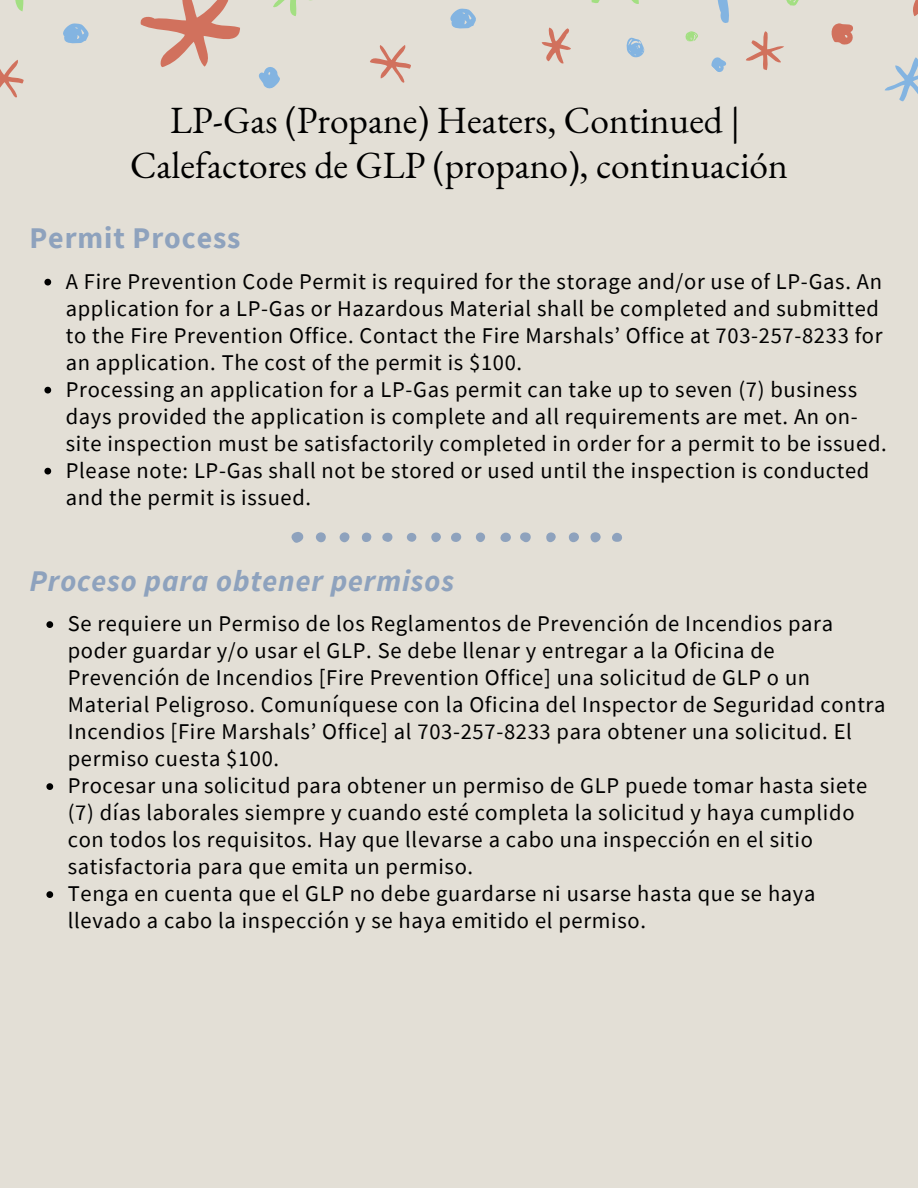
<style>
.page{position:relative;width:918px;height:1188px;background:#e3dfd6}
.page>*{position:absolute;margin:0;border:0;box-sizing:border-box;transform-origin:0 0}
.t1{font:37.5px "EB Garamond";color:#000}
.t2{font:italic 700 30px "Source Sans Pro";letter-spacing:.03em;color:#8ea2bd}
.t3{font:700 30px "Source Sans Pro";letter-spacing:.03em;color:#8ea2bd}
.t4{font:22.5px/27px "Source Sans Pro";letter-spacing:.03em;color:#000}
</style>
<div class="page">
<svg style="left:884px;top:57px;width:34px;height:45px"></svg>
<svg style="left:913px;top:0;width:5px;height:17px"></svg>
<svg style="left:831px;top:23px;width:22px;height:22px"></svg>
<svg style="left:370px;top:8px;width:106px;height:75px"></svg>
<svg style="left:591px;top:0;width:48px;height:4px"></svg>
<svg style="left:542px;top:28px;width:29px;height:35px"></svg>
<svg style="left:626px;top:38px;width:18px;height:20px"></svg>
<svg style="left:685px;top:0;width:114px;height:72px"></svg>
<svg style="left:140px;top:0;width:172px;height:89px"></svg>
<svg style="left:0;top:0;width:89px;height:98px"></svg>
<svg style="left:44px;top:279px;width:7px;height:7px"></svg>
<svg style="left:44px;top:387px;width:7px;height:7px"></svg>
<svg style="left:44px;top:468px;width:7px;height:7px"></svg>
<svg style="left:291px;top:532px;width:13px;height:11px"></svg>
<svg style="left:520px;top:532px;width:11px;height:10px"></svg>
<div style="left:590px;top:532px;width:11px;height:10px;background:#8ea2bd;border-radius:50%"></div>
<div style="left:569px;top:532px;width:10px;height:10px;background:#8ea2bd;border-radius:50%"></div>
<div style="left:316px;top:532px;width:10px;height:10px;background:#8ea2bd;border-radius:50%"></div>
<svg style="left:500px;top:533px;width:11px;height:9px"></svg>
<div style="left:340px;top:532px;width:9px;height:10px;background:#8ea2bd;border-radius:50%"></div>
<div style="left:451px;top:533px;width:10px;height:9px;background:#8ea2bd;border-radius:50%"></div>
<svg style="left:382px;top:533px;width:11px;height:9px"></svg>
<div style="left:546px;top:532px;width:10px;height:10px;background:#8ea2bd;border-radius:50%"></div>
<svg style="left:612px;top:533px;width:10px;height:9px"></svg>
<div style="left:431px;top:532px;width:10px;height:10px;background:#8ea2bd;border-radius:50%"></div>
<div style="left:362px;top:533px;width:9px;height:9px;background:#8ea2bd;border-radius:4px"></div>
<svg style="left:476px;top:533px;width:9px;height:9px"></svg>
<div style="left:407px;top:533px;width:9px;height:9px;background:#8ea2bd;border-radius:50%"></div>
<svg style="left:46px;top:621px;width:7px;height:7px"></svg>
<svg style="left:46px;top:783px;width:7px;height:7px"></svg>
<svg style="left:46px;top:891px;width:7px;height:7px"></svg>
<p class="t1" style="left:170px;top:95px;width:571px">LP-Gas (Propane) Heaters, Continued |</p>
<p class="t1" style="left:130px;top:140px;width:659px">Calefactores de GLP (propano), continuación</p>
<p class="t3" style="left:30px;top:219px;width:213px">Permit Process</p>
<p class="t4" style="left:66px;top:267px;width:818px">A Fire Prevention Code Permit is required for the storage and/or use of LP-Gas. An application for a LP-Gas or Hazardous Material shall be completed and submitted to the Fire Prevention Office. Contact the Fire Marshals’ Office at 703-257-8233 for an application. The cost of the permit is $100.</p>
<p class="t4" style="left:66px;top:375px;width:822px">Processing an application for a LP-Gas permit can take up to seven (7) business days provided the application is complete and all requirements are met. An on&shy;site inspection must be satisfactorily completed in order for a permit to be issued.</p>
<p class="t4" style="left:66px;top:456px;width:805px">Please note: LP-Gas shall not be stored or used until the inspection is conducted and the permit is issued.</p>
<p class="t2" style="left:30px;top:561px;width:426px">Proceso para obtener permisos</p>
<p class="t4" style="left:68px;top:610px;width:819px">Se requiere un Permiso de los Reglamentos de Prevención de Incendios para poder guardar y/o usar el GLP. Se debe llenar y entregar a la Oficina de Prevención de Incendios [Fire Prevention Office] una solicitud de GLP o un Material Peligroso. Comuníquese con la Oficina del Inspector de Seguridad contra Incendios [Fire Marshals’ Office] al 703-257-8233 para obtener una solicitud. El permiso cuesta $100.</p>
<p class="t4" style="left:68px;top:772px;width:801px">Procesar una solicitud para obtener un permiso de GLP puede tomar hasta siete (7) días laborales siempre y cuando esté completa la solicitud y haya cumplido con todos los requisitos. Hay que llevarse a cabo una inspección en el sitio satisfactoria para que emita un permiso.</p>
<p class="t4" style="left:68px;top:880px;width:749px">Tenga en cuenta que el GLP no debe guardarse ni usarse hasta que se haya llevado a cabo la inspección y se haya emitido el permiso.</p>
</div>
